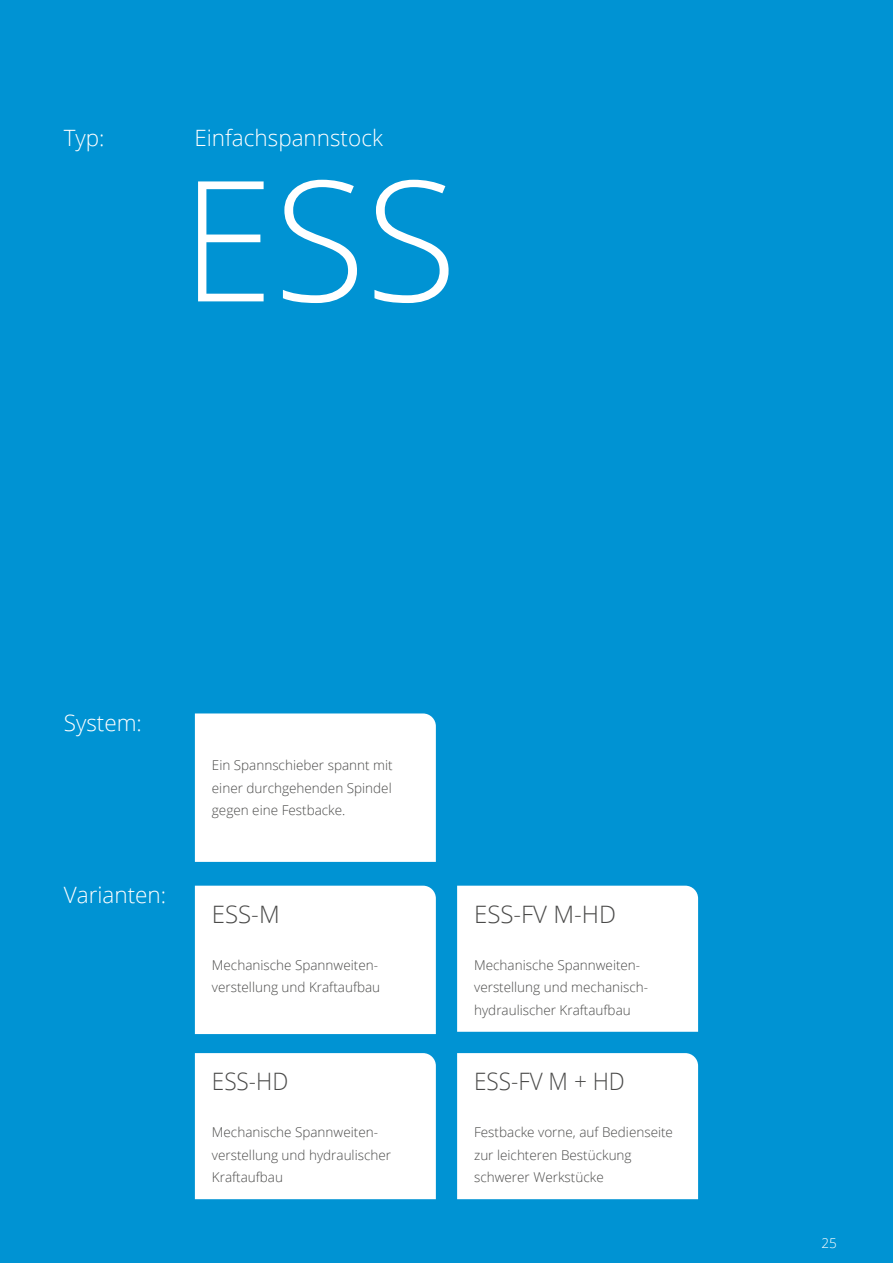
<style>
.page{position:relative;width:893px;height:1263px;background:#0093d3}
.page>*{position:absolute;margin:0;border:0;box-sizing:border-box;transform-origin:0 0}
.t1{font:300 168px "Open Sans";color:#fff}
.t2{font:300 24px "Open Sans";color:#4a4a49;scale:.94 1}
.t3{font:300 24px "Open Sans";color:#4a4a49}
.t4{font:300 22.5px "Open Sans";color:#fff}
.t5{font:300 13.5px/22.5px "Open Sans";color:#4a4a49}
.t6{font:300 13.5px "Open Sans";color:#fff}
</style>
<div class="page">
<div style="left:195px;top:886px;width:241px;height:148px;background:#fff"></div>
<div style="left:195px;top:713px;width:241px;height:149px;background:#fff"></div>
<div style="left:457px;top:886px;width:241px;height:146px;background:#fff"></div>
<div style="left:195px;top:1053px;width:241px;height:146px;background:#fff"></div>
<div style="left:457px;top:1053px;width:241px;height:146px;background:#fff"></div>
<h3 class="t4" style="left:64px;top:122px;width:42px">Typ:</h3>
<h3 class="t4" style="left:194px;top:122px;width:190px">Einfachspannstock</h3>
<h1 class="t1" style="left:181px;top:125px;width:277px">ESS</h1>
<h3 class="t4" style="left:64px;top:707px;width:80px">System:</h3>
<h3 class="t4" style="left:64px;top:879px;width:104px">Varianten:</h3>
<p class="t5" style="left:212px;top:754px;width:182px;text-align:justify">Ein Spannschieber spannt mit einer durchgehenden Spindel gegen eine Festbacke.</p>
<h2 class="t3" style="left:212px;top:897px;width:69px">ESS-M</h2>
<p class="t5" style="left:212px;top:953px;width:170px">Mechanische Spannweiten&shy;verstellung und Kraftaufbau</p>
<h2 class="t2" style="left:212px;top:1065px;width:83px">ESS-HD</h2>
<p class="t5" style="left:212px;top:1121px;width:181px">Mechanische Spannweiten&shy;verstellung und hydraulischer<br>Kraftaufbau</p>
<h2 class="t3" style="left:474px;top:897px;width:143px">ESS-FV M-HD</h2>
<p class="t5" style="left:474px;top:953px;width:176px">Mechanische Spannweiten&shy;verstellung und mechanisch&shy;hydraulischer Kraftaufbau</p>
<h2 class="t2" style="left:474px;top:1065px;width:162px">ESS-FV M + HD</h2>
<p class="t5" style="left:474px;top:1121px;width:200px">Festbacke vorne, auf Bedienseite zur leichteren Bestückung schwerer Werkstücke</p>
<p class="t6" style="left:821px;top:1234px;width:17px">25</p>
</div>
